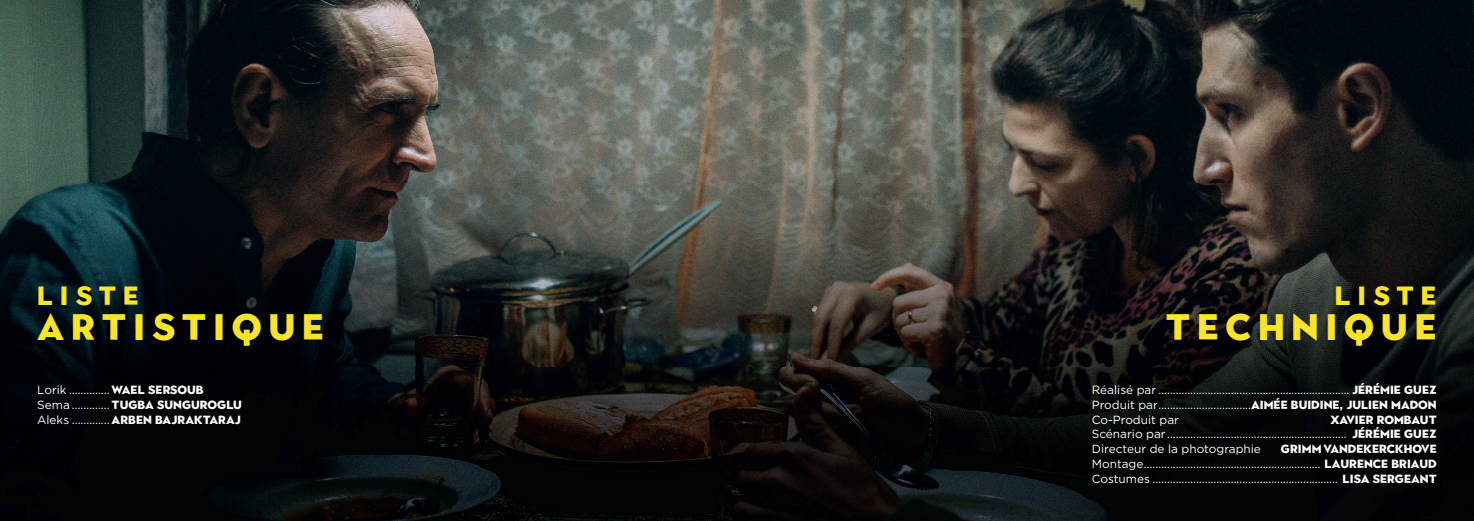
<style>
.page{position:relative;width:1474px;height:521px;background:#fff}
.page>*{position:absolute;margin:0;border:0;box-sizing:border-box;transform-origin:0 0}
.t1{font:900 36.75px "Town 10 Display";letter-spacing:.18em;color:#f8e529}
.t2{font:900 26.25px "Town 10 Display";letter-spacing:.26em;color:#f8e529}
.t3{font:11.81px/14.9px "Gotham";color:#fff}
.t4{font:900 11.81px "Town 10 Display";color:#fff}
.s1{font-family:"Town 10 Display";font-weight:900}
</style>
<div class="page">
<img style="left:0;top:0;width:1473px;height:521px">
<h2 class="t2" style="left:1334px;top:281px;width:103px">LISTE</h2>
<h1 class="t1" style="left:1165px;top:306px;width:273px">TECHNIQUE</h1>
<h2 class="t2" style="left:37px;top:281px;width:103px">LISTE</h2>
<h1 class="t1" style="left:37px;top:306px;width:288px">ARTISTIQUE</h1>
<p class="t3" style="left:37px;top:382px;width:206px">Lorik .............. <span class="s1">WAEL SERSOUB<br></span>Sema ............. <span class="s1">TUGBA SUNGUROGLU<br></span>Aleks ............. <span class="s1">ARBEN BAJRAKTARAJ</span></p>
<p class="t3" style="left:1091px;top:382px;width:346px;text-align:justify">Réalisé par .................................................................. <span class="s1">JÉRÉMIE GUEZ </span>Produit par ................................<span class="s1">AIMÉE BUIDINE, JULIEN MADON </span>Co-Produit par</p>
<p class="t4" style="left:1330px;top:413px;width:108px">XAVIER ROMBAUT</p>
<p class="t3" style="left:1091px;top:427px;width:346px">Scénario par .............................................................. <span class="s1">JÉRÉMIE GUEZ<br></span>Directeur de la photographie</p>
<p class="t4" style="left:1280px;top:442px;width:157px">GRIMM VANDEKERCKHOVE</p>
<p class="t3" style="left:1091px;top:456px;width:346px">Montage ............................................................. <span class="s1">LAURENCE BRIAUD<br></span>Costumes ................................................................ <span class="s1">LISA SERGEANT</span></p>
</div>
